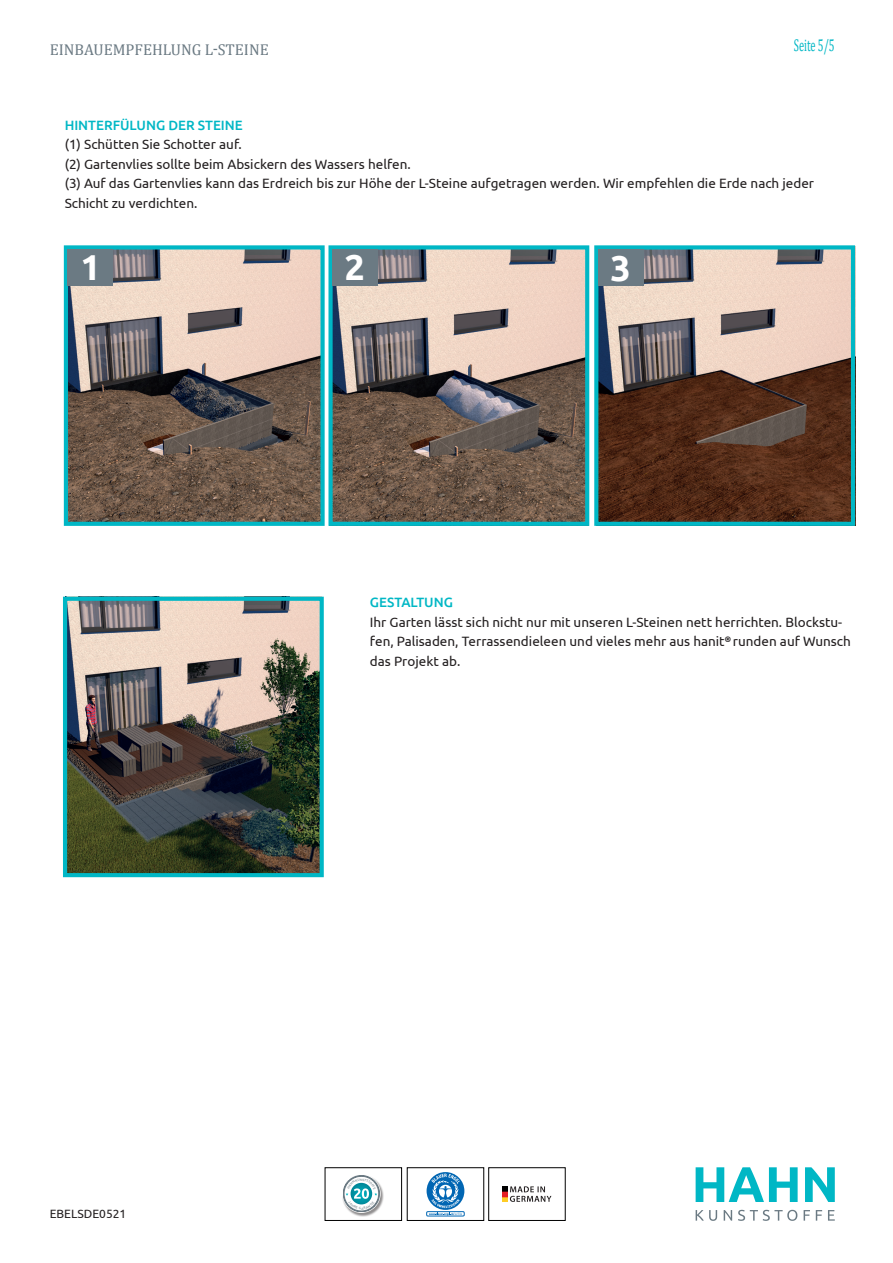
<style>
.page{position:relative;width:893px;height:1263px;background:#fff}
.page>*{position:absolute;margin:0;border:0;box-sizing:border-box;transform-origin:0 0}
.t1{font:700 36px "Ubuntu";color:#fff}
.t2{font:17.1px "Cambria";color:#00b7c5;scale:.61 1}
.t3{font:15.75px "Cambria";color:#6b7a83}
.t4{font:13.5px/19.5px "Ubuntu";color:#231f20}
.t5{font:500 13.5px "Ubuntu";color:#00b7c5}
.t6{font:12px "Ubuntu";color:#231f20}
</style>
<div class="page">
<div style="left:342px;top:1174px;width:43px;height:43px;background:#231f20;opacity:.5"></div>
<svg style="left:342px;top:1174px;width:39px;height:39px"></svg>
<div style="left:325px;top:1167px;width:77px;height:54px;border:1px solid #000"></div>
<div style="left:427px;top:1211px;width:37px;height:5px;border:1px solid #0166b3"></div>
<svg style="left:427px;top:1172px;width:37px;height:43px"></svg>
<div style="left:407px;top:1167px;width:77px;height:54px;border:1px solid #000"></div>
<svg style="left:510px;top:1186px;width:41px;height:16px"></svg>
<img style="left:502px;top:1186px;width:5px;height:16px">
<div style="left:488px;top:1167px;width:78px;height:54px;border:1px solid #000"></div>
<svg style="left:805px;top:1167px;width:30px;height:35px"></svg>
<svg style="left:696px;top:1210px;width:139px;height:11px"></svg>
<svg style="left:696px;top:1167px;width:102px;height:35px"></svg>
<img style="left:69px;top:250px;width:251px;height:271px">
<img style="left:333px;top:250px;width:251px;height:271px">
<img style="left:599px;top:250px;width:251px;height:271px">
<div style="left:64px;top:245px;width:261px;height:281px;border:4px solid #00b7c5"></div>
<div style="left:328px;top:245px;width:261px;height:281px;border:4px solid #00b7c5"></div>
<div style="left:594px;top:245px;width:261px;height:281px;border:4px solid #00b7c5"></div>
<img style="left:68px;top:602px;width:251px;height:270px">
<div style="left:63px;top:597px;width:261px;height:280px;border:4px solid #00b7c5"></div>
<div style="left:68px;top:249px;width:45px;height:37px;background:#6b7a83"></div>
<div style="left:333px;top:249px;width:45px;height:37px;background:#6b7a83"></div>
<div style="left:598px;top:249px;width:45px;height:37px;background:#6b7a83"></div>
<svg style="left:343px;top:1175px;width:37px;height:37px"></svg>
<p class="t3" style="left:50px;top:40px;width:221px">EINBAUEMPFEHLUNG L-STEINE</p>
<p class="t2" style="left:794px;top:35px;width:69px">Seite 5/5</p>
<p class="t5" style="left:65px;top:116px;width:180px">HINTERFÜLUNG DER STEINE</p>
<p class="t4" style="left:65px;top:134px;width:751px">(1) Schütten Sie Schotter auf.<br>(2) Gartenvlies sollte beim Absickern des Wassers helfen.<br>(3) Auf das Gartenvlies kann das Erdreich bis zur Höhe der L-Steine aufgetragen werden. Wir empfehlen die Erde nach jeder Schicht zu verdichten.</p>
<h1 class="t1" style="left:80px;top:246px;width:22px">1</h1>
<h1 class="t1" style="left:344px;top:246px;width:22px">2</h1>
<h1 class="t1" style="left:611px;top:246px;width:22px">3</h1>
<p class="t6" style="left:50px;top:1207px;width:78px">EBELSDE0521</p>
<p class="t5" style="left:370px;top:594px;width:85px">GESTALTUNG</p>
<p class="t4" style="left:370px;top:612px;width:482px">Ihr Garten lässt sich nicht nur mit unseren L-Steinen nett herrichten. Blockstu&shy;fen, Palisaden, Terrassendieleen und vieles mehr aus hanit<sup>®</sup> runden auf Wunsch das Projekt ab.</p>
</div>
